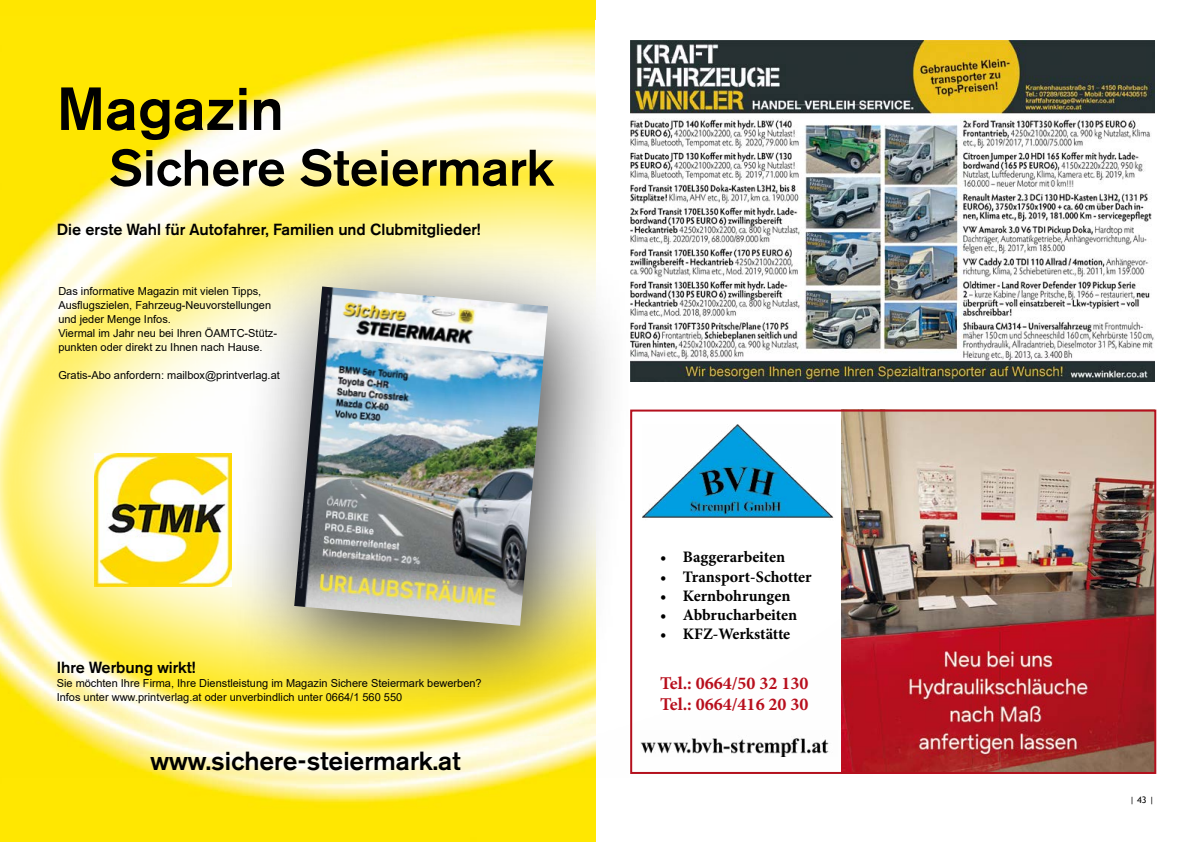
<style>
.page{position:relative;width:1191px;height:842px;background:#fff}
.page>*{position:absolute;margin:0;border:0;box-sizing:border-box;transform-origin:0 0}
.t1{font:500 60.2px "Volvo Sans Pro";color:#000}
.t2{font:500 50.9px "Volvo Sans Pro";color:#000}
.t3{font:500 26px "Volvo Sans Pro";color:#000}
.t4{font:700 18px/21.6px "Minion Pro";color:#b80f1d}
.t5{font:700 16px "Minion Pro";letter-spacing:-.005em;color:#000}
.t6{font:500 16px "Volvo Sans Pro";color:#000}
.t7{font:11px/14px "Arial";color:#000}
.t8{font:9px "Trebuchet MS";color:#000}
</style>
<div class="page">
<img style="left:0;top:16px;width:595px;height:826px">
<img style="left:0;top:121px;width:872px;height:656px">
<div style="left:229px;top:229px;width:407px;height:494px;background:#000;opacity:.75"></div>
<img style="left:294px;top:286px;width:254px;height:340px">
<img style="left:95px;top:453px;width:136px;height:133px">
<img style="left:842px;top:413px;width:311px;height:358px">
<div style="left:630px;top:410px;width:526px;height:364px;border:2px solid #b4101d"></div>
<img style="left:641px;top:730px;width:196px;height:26px">
<img style="left:642px;top:424px;width:193px;height:96px">
<img style="left:630px;top:41px;width:524px;height:340px">
<h1 class="t1" style="left:57px;top:72px;width:229px">Magazin</h1>
<h2 class="t2" style="left:109px;top:137px;width:446px">Sichere Steiermark</h2>
<h3 class="t6" style="left:57px;top:220px;width:426px">Die erste Wahl für Autofahrer, Familien und Clubmitglieder!</h3>
<p class="t7" style="left:58px;top:284px;width:220px">Das informative Magazin mit vielen Tipps, Ausflugszielen, Fahrzeug-Neuvorstellungen und jeder Menge Infos.<br>Viermal im Jahr neu bei Ihren ÖAMTC-Stütz&shy;punkten oder direkt zu Ihnen nach Hause.</p>
<p class="t7" style="left:58px;top:368px;width:223px">Gratis-Abo anfordern: mailbox@printverlag.at</p>
<h3 class="t6" style="left:57px;top:657px;width:141px">Ihre Werbung wirkt!</h3>
<p class="t7" style="left:57px;top:676px;width:426px">Sie möchten Ihre Firma, Ihre Dienstleistung im Magazin Sichere Steiermark bewerben?<br>Infos unter www.printverlag.at oder unverbindlich unter 0664/1 560 550</p>
<h3 class="t3" style="left:150px;top:745px;width:312px">www.sichere-steiermark.at</h3>
<h3 class="t5" style="left:660px;top:546px;width:126px">• Baggerarbeiten</h3>
<h3 class="t5" style="left:660px;top:565px;width:153px">• Transport-Schotter</h3>
<h3 class="t5" style="left:660px;top:584px;width:132px">• Kernbohrungen</h3>
<h3 class="t5" style="left:660px;top:604px;width:138px">• Abbrucharbeiten</h3>
<h3 class="t5" style="left:660px;top:623px;width:132px">• KFZ-Werkstätte</h3>
<h3 class="t4" style="left:660px;top:672px;width:150px">Tel.: 0664/50 32 130<br>Tel.: 0664/416 20 30</h3>
<p class="t8" style="left:1129px;top:794px;width:26px">| 43 |</p>
</div>
